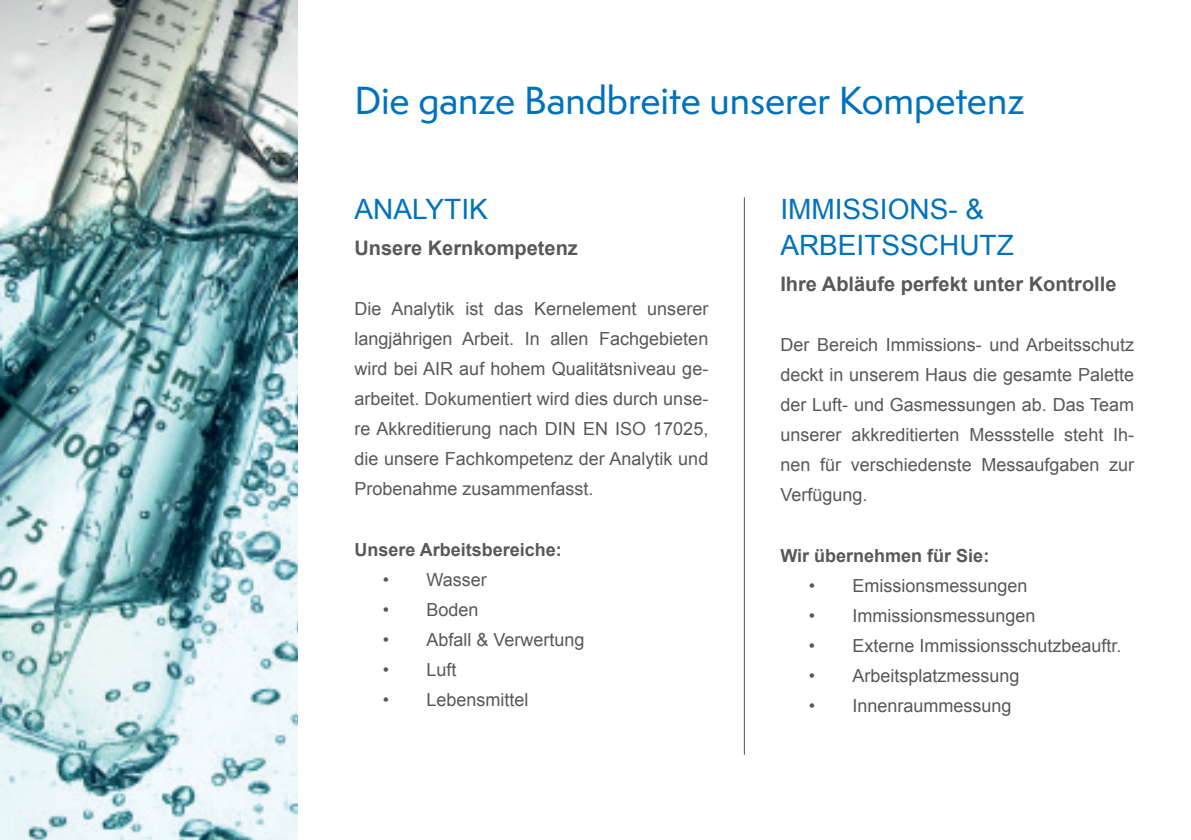
<style>
.page{position:relative;width:1191px;height:840px;background:#fff}
.page>*{position:absolute;margin:0;border:0;box-sizing:border-box;transform-origin:0 0}
.t1{font:500 36px "Semplicita Pro";color:#0072bc}
.t2{font:28px "Arial";color:#0072bc}
.t3{font:700 20px "Arial";color:#57585a}
.t4{font:18px/30px "Arial";color:#57585a;text-align:justify}
.t5{font:700 18px "Arial";color:#57585a}
</style>
<div class="page">
<hr style="left:744px;top:197px;width:1px;height:557px;background:#57585a">
<img style="left:0;top:0;width:298px;height:839px">
<p class="t1" style="left:354px;top:74px;width:671px">Die ganze Bandbreite unserer Kompetenz</p>
<p class="t2" style="left:354px;top:191px;width:135px">ANALYTIK</p>
<p class="t3" style="left:354px;top:235px;width:225px">Unsere Kernkompetenz</p>
<p class="t4" style="left:354px;top:294px;width:355px">Die Analytik ist das Kernelement unserer langjährigen Arbeit. In allen Fachgebieten wird bei AIR auf hohem Qualitätsniveau ge&shy;arbeitet. Dokumentiert wird dies durch unse&shy;re Akkreditierung nach DIN EN ISO 17025, die unsere Fachkompetenz der Analytik und Probenahme zusammenfasst.</p>
<p class="t5" style="left:354px;top:537px;width:209px">Unsere Arbeitsbereiche:</p>
<p class="t4" style="left:383px;top:564px;width:105px">• Wasser</p>
<p class="t4" style="left:383px;top:594px;width:97px">• Boden</p>
<p class="t4" style="left:383px;top:624px;width:203px">• Abfall &amp; Verwertung</p>
<p class="t4" style="left:383px;top:654px;width:75px">• Luft</p>
<p class="t4" style="left:383px;top:684px;width:147px">• Lebensmittel</p>
<p class="t2" style="left:780px;top:191px;width:205px">IMMISSIONS- &amp;</p>
<p class="t2" style="left:780px;top:227px;width:235px">ARBEITSSCHUTZ</p>
<p class="t3" style="left:780px;top:271px;width:337px">Ihre Abläufe perfekt unter Kontrolle</p>
<p class="t4" style="left:780px;top:330px;width:355px">Der Bereich Immissions- und Arbeitsschutz deckt in unserem Haus die gesamte Palette der Luft- und Gasmessungen ab. Das Team unserer akkreditierten Messstelle steht Ih&shy;nen für verschiedenste Messaufgaben zur Verfügung.</p>
<p class="t5" style="left:780px;top:543px;width:210px">Wir übernehmen für Sie:</p>
<p class="t4" style="left:808px;top:570px;width:220px">• Emissionsmessungen</p>
<p class="t4" style="left:808px;top:600px;width:228px">• Immissionsmessungen</p>
<p class="t4" style="left:808px;top:630px;width:314px">• Externe Immissionsschutzbeauftr.</p>
<p class="t4" style="left:808px;top:660px;width:212px">• Arbeitsplatzmessung</p>
<p class="t4" style="left:808px;top:690px;width:204px">• Innenraummessung</p>
</div>
